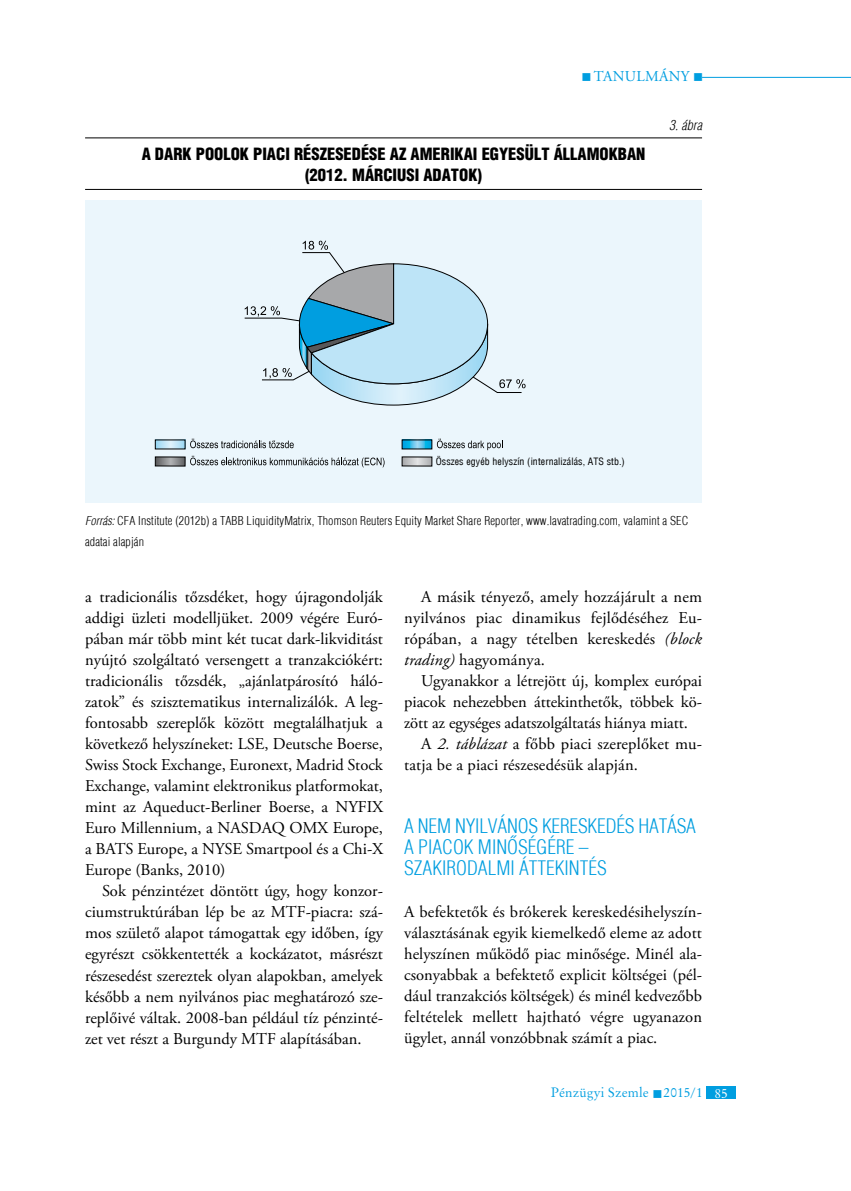
<style>
.page{position:relative;width:851px;height:1191px;background:#fff}
.page>*{position:absolute;margin:0;border:0;box-sizing:border-box;transform-origin:0 0}
.t1{font:300 condensed 19.5px/21px "H Helvetica";color:#009ee0}
.t2{font:16.5px/21px "Adobe Garamond Pro";color:#000;text-align:justify}
.t3{font:900 condensed 16.5px/21px "H Helvetica";color:#000;text-align:center}
.t4{font:15px "Adobe Garamond Pro";letter-spacing:.19em;color:#009ee0}
.t5{font:13.5px "Original Garamond HU Normal";letter-spacing:.01em;color:#009ee0}
.t6{font:italic 300 condensed 13.5px "H Helvetica";color:#000}
.t7{font:300 condensed 12px/21px "H Helvetica";letter-spacing:.01em;color:#000}
.t8{font:condensed 9.9px "H Helvetica";letter-spacing:.01em;color:#000}
.s1{font-style:italic}
.s2{color:#fff}
</style>
<div class="page">
<hr style="left:702px;top:77px;width:148px;height:1px;background:#009ee0">
<div style="left:706px;top:1086px;width:30px;height:13px;background:#009ee0"></div>
<hr style="left:85px;top:137px;width:617px;height:1px;background:#000">
<hr style="left:85px;top:189px;width:617px;height:1px;background:#000">
<div style="left:85px;top:201px;width:617px;height:301px;background:#ebf6fc"></div>
<svg style="left:157px;top:459px;width:26px;height:5px"></svg>
<div style="left:155px;top:457px;width:30px;height:9px;border:1px solid #000"></div>
<svg style="left:157px;top:442px;width:26px;height:5px"></svg>
<svg style="left:190px;top:438px;width:104px;height:10px"></svg>
<svg style="left:190px;top:456px;width:194px;height:11px"></svg>
<svg style="left:404px;top:459px;width:26px;height:5px"></svg>
<svg style="left:404px;top:442px;width:26px;height:5px"></svg>
<svg style="left:437px;top:438px;width:64px;height:12px"></svg>
<svg style="left:244px;top:241px;width:281px;height:164px"></svg>
<p class="t4" style="left:581px;top:67px;width:123px">■tanulmány ■</p>
<p class="t3" style="left:142px;top:143px;width:505px">A DARK POOLOK PIACI RÉSZESEDÉSE AZ AMERIKAI EGYESÜLT ÁLLAMOKBAN (2012. MÁRCIUSI ADATOK)</p>
<p class="t6" style="left:669px;top:117px;width:35px">3. ábra</p>
<p class="t8" style="left:435px;top:455px;width:191px">Összes egyéb helyszín (internalizálás, ATS stb.)</p>
<p class="t7" style="left:85px;top:510px;width:604px"><span class="s1">Forrás:</span> CFA Institute (2012b) a TABB LiquidityMatrix, Thomson Reuters Equity Market Share Reporter, www.lavatrading.com, valamint a SEC adatai alapján</p>
<p class="t2" style="left:85px;top:587px;width:299px">a tradicionális tőzsdéket, hogy újragondolják addigi üzleti modelljüket. 2009 végére Euró&shy;pában már több mint két tucat dark-likviditást nyújtó szolgáltató versengett a tranzakciókért: tradicionális tőzsdék, „ajánlatpárosító háló&shy;zatok” és szisztematikus internalizálók. A leg&shy;fontosabb szereplők között megtalálhatjuk a következő helyszíneket: LSE, Deutsche Boerse, Swiss Stock Exchange, Euronext, Madrid Stock Exchange, valamint elektronikus platformokat, mint az Aqueduct-Berliner Boerse, a NYFIX Euro Millennium, a NASDAQ OMX Europe, a BATS Europe, a NYSE Smartpool és a Chi-X Europe (Banks, 2010)</p>
<p class="t2" style="left:85px;top:881px;width:299px;text-indent:17px">Sok pénzintézet döntött úgy, hogy konzor&shy;ciumstruktúrában lép be az MTF-piacra: szá&shy;mos születő alapot támogattak egy időben, így egyrészt csökkentették a kockázatot, másrészt részesedést szereztek olyan alapokban, amelyek később a nem nyilvános piac meghatározó sze&shy;replőivé váltak. 2008-ban például tíz pénzinté&shy;zet vet részt a Burgundy MTF alapításában.</p>
<p class="t2" style="left:404px;top:587px;width:299px;text-indent:17px">A másik tényező, amely hozzájárult a nem nyilvános piac dinamikus fejlődéséhez Eu&shy;rópában, a nagy tételben kereskedés <span class="s1">(block trading)</span> hagyománya.</p>
<p class="t2" style="left:421px;top:671px;width:282px">Ugyanakkor a létrejött új, komplex európai</p>
<p class="t2" style="left:404px;top:692px;width:299px">piacok nehezebben áttekinthetők, többek kö-</p>
<p class="t2" style="left:404px;top:713px;width:285px">zött az egységes adatszolgáltatás hiánya miatt.</p>
<p class="t2" style="left:421px;top:734px;width:282px">A <span class="s1">2. táblázat</span> a főbb piaci szereplőket mu-</p>
<p class="t2" style="left:404px;top:755px;width:235px">tatja be a piaci részesedésük alapján.</p>
<p class="t1" style="left:404px;top:815px;width:157px">A nem nyilvános keres</p>
<p class="t1" style="left:587px;top:815px;width:100px">ked és hatása</p>
<p class="t1" style="left:404px;top:836px;width:24px">a piac</p>
<p class="t1" style="left:404px;top:836px;width:186px;text-indent:49px">ok minőségére – szakirodalmi</p>
<p class="t1" style="left:519px;top:857px;width:87px">átteki ntés</p>
<p class="t2" style="left:404px;top:902px;width:299px">A befektetők és brókerek kereskedésihelyszín&shy;választásának egyik kiemelkedő eleme az adott helyszínen működő piac minősége. Minél ala&shy;csonyabbak a befektető explicit költségei (pél&shy;dául tranzakciós költségek) és minél kedvezőbb feltételek mellett hajtható végre ugyanazon ügylet, annál vonzóbbnak számít a piac.</p>
<p class="t5" style="left:550px;top:1084px;width:179px">Pénzügyi Szemle ■ 2015/1 <span class="s2">85</span></p>
</div>
